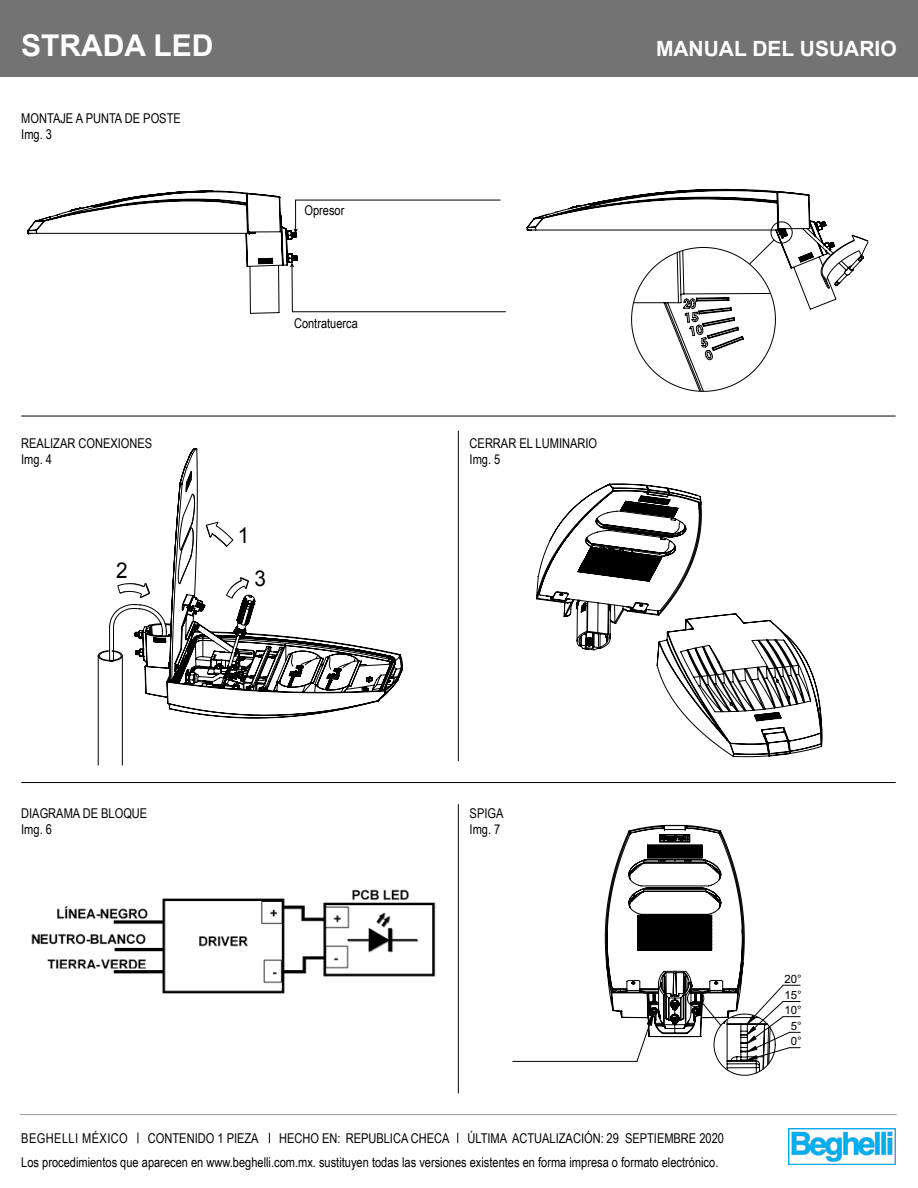
<style>
.page{position:relative;width:918px;height:1188px;background:#fff}
.page>*{position:absolute;margin:0;border:0;box-sizing:border-box;transform-origin:0 0}
.t1{font:700 30px "Arial";color:#fff}
.t2{font:21.75px "Arial";color:#000;scale:.95 1}
.t3{font:700 21px "Arial";color:#fff}
.t4{font:13.5px/16.2px "Arial Narrow";color:#000}
.t5{font:13.5px "Arial Narrow";letter-spacing:.03em;color:#000}
.t6{font:11.4px "Arial";color:#000}
</style>
<div class="page">
<div style="left:0;top:0;width:918px;height:77px;background:#737373"></div>
<hr style="left:20px;top:1114px;width:877px;height:1px;background:#9d9d9c">
<img style="left:789px;top:1129px;width:106px;height:36px">
<svg style="left:536px;top:484px;width:286px;height:273px"></svg>
<svg style="left:98px;top:651px;width:11px;height:10px"></svg>
<hr style="left:98px;top:656px;width:1px;height:109px;background:#000">
<hr style="left:122px;top:656px;width:1px;height:109px;background:#000">
<svg style="left:109px;top:448px;width:293px;height:270px"></svg>
<svg style="left:605px;top:825px;width:195px;height:250px"></svg>
<hr style="left:513px;top:1061px;width:124px;height:1px;background:#000">
<img style="left:31px;top:889px;width:405px;height:105px">
<hr style="left:21px;top:416px;width:875px;height:1px;background:#000">
<hr style="left:21px;top:782px;width:875px;height:1px;background:#000">
<hr style="left:458px;top:431px;width:1px;height:330px;background:#000">
<hr style="left:458px;top:804px;width:1px;height:289px;background:#000">
<svg style="left:527px;top:189px;width:342px;height:203px"></svg>
<hr style="left:292px;top:311px;width:214px;height:1px;background:#000">
<hr style="left:296px;top:200px;width:204px;height:1px;background:#000">
<svg style="left:27px;top:191px;width:271px;height:123px"></svg>
<h1 class="t1" style="left:21px;top:24px;width:194px">STRADA LED</h1>
<p class="t4" style="left:21px;top:110px;width:161px">MONTAJE A PUNTA DE POSTE<br>Img. 3</p>
<p class="t4" style="left:304px;top:202px;width:41px">Opresor</p>
<p class="t4" style="left:294px;top:315px;width:65px">Contratuerca</p>
<p class="t4" style="left:21px;top:434px;width:133px">REALIZAR CONEXIONES<br>Img. 4</p>
<h2 class="t2" style="left:116px;top:557px;width:14px">2</h2>
<h2 class="t2" style="left:238px;top:521px;width:14px">1</h2>
<h2 class="t2" style="left:254px;top:564px;width:14px">3</h2>
<p class="t4" style="left:21px;top:805px;width:128px">DIAGRAMA DE BLOQUE<br>Img. 6</p>
<h3 class="t3" style="left:656px;top:33px;width:242px">MANUAL DEL USUARIO</h3>
<p class="t4" style="left:470px;top:434px;width:129px">CERRAR EL LUMINARIO<br>Img. 5</p>
<p class="t4" style="left:470px;top:805px;width:35px">SPIGA<br>Img. 7</p>
<p class="t6" style="left:785px;top:971px;width:19px">20°</p>
<p class="t6" style="left:785px;top:987px;width:19px">15°</p>
<p class="t6" style="left:785px;top:1003px;width:19px">10°</p>
<p class="t6" style="left:791px;top:1018px;width:12px">5°</p>
<p class="t6" style="left:791px;top:1033px;width:12px">0°</p>
<p class="t4" style="left:21px;top:1126px;width:704px;line-height:23.9px;text-indent:446px">ÚLTIMA ACTUALIZACIÓN: 29 SEPTIEMBRE 2020<br>Los procedimientos que aparecen en www.beghelli.com.mx. sustituyen todas las versiones existentes en forma impresa o formato electrónico.</p>
<p class="t5" style="left:21px;top:1128px;width:108px">BEGHELLI MÉXICO</p>
<p class="t4" style="left:279px;top:1130px;width:172px">HECHO EN: REPUBLICA CHECA</p>
<p class="t4" style="left:148px;top:1130px;width:112px">CONTENIDO 1 PIEZA</p>
</div>
